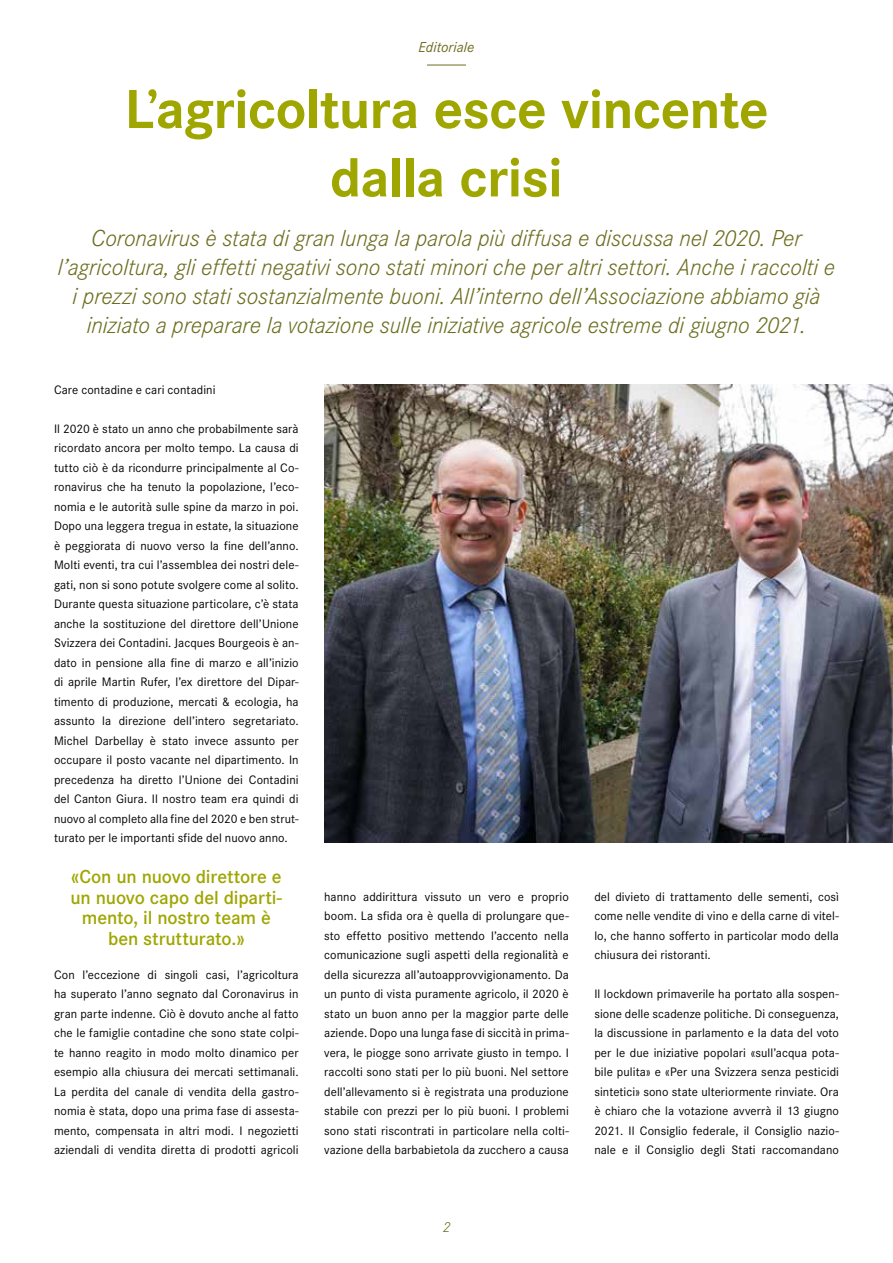
<style>
.page{position:relative;width:893px;height:1263px;background:#fff}
.page>*{position:absolute;margin:0;border:0;box-sizing:border-box;transform-origin:0 0}
.t1{font:700 57px/68.4px "Corporate S";letter-spacing:-.015em;color:#9fa600;text-align:center}
.t2{font:italic 300 24px/28.8px "Corporate S";letter-spacing:-.005em;color:#6d6d20;text-align:center}
.t3{font:600 19.5px/20.7px "Corporate S";letter-spacing:-.005em;color:#9fa600;text-align:center}
.t4{font:italic 15px "Corporate S";letter-spacing:.005em;color:#6d6d20}
.t5{font:italic 300 15px "Corporate S";color:#6d6d20}
.t6{font:12.75px/19.5px "Corporate S";letter-spacing:.005em;color:#000;text-align:justify}
</style>
<div class="page">
<hr style="left:427px;top:65px;width:39px;height:1px;background:#6d6d20">
<img style="left:324px;top:384px;width:569px;height:458px">
<p class="t4" style="left:418px;top:39px;width:57px">Editoriale</p>
<h1 class="t1" style="left:125px;top:76px;width:645px">L’agricoltura esce vincente dalla crisi</h1>
<p class="t2" style="left:58px;top:224px;width:779px">Coronavirus è stata di gran lunga la parola più diffusa e discussa nel 2020. Per l’agricoltura, gli effetti negativi sono stati minori che per altri settori. Anche i raccolti e i prezzi sono stati sostanzialmente buoni. All’interno dell’Associazione abbiamo già iniziato a preparare la votazione sulle iniziative agricole estreme di giugno 2021.</p>
<p class="t6" style="left:54px;top:380px;width:163px">Care contadine e cari contadini</p>
<p class="t6" style="left:54px;top:419px;width:246px">Il 2020 è stato un anno che probabilmente sarà ricordato ancora per molto tempo. La causa di tutto ciò è da ricondurre principalmente al Co&shy;ronavirus che ha tenuto la popolazione, l’eco&shy;nomia e le autorità sulle spine da marzo in poi.<br>Dopo una leggera tregua in estate, la situazione è peggiorata di nuovo verso la fine dell’anno.<br>Molti eventi, tra cui l’assemblea dei nostri dele&shy;gati, non si sono potute svolgere come al solito.<br>Durante questa situazione particolare, c’è stata anche la sostituzione del direttore dell’Unione Svizzera dei Contadini. Jacques Bourgeois è an&shy;dato in pensione alla fine di marzo e all’inizio di aprile Martin Rufer, l’ex direttore del Dipar&shy;timento di produzione, mercati &amp; ecologia, ha assunto la direzione dell’intero segretariato.<br>Michel Darbellay è stato invece assunto per occupare il posto vacante nel dipartimento. In precedenza ha diretto l’Unione dei Contadini del Canton Giura. Il nostro team era quindi di nuovo al completo alla fine del 2020 e ben strut&shy;turato per le importanti sfide del nuovo anno.</p>
<h3 class="t3" style="left:70px;top:866px;width:213px">«Con un nuovo direttore e un nuovo capo del diparti&shy;mento, il nostro team è ben strutturato.»</h3>
<p class="t6" style="left:54px;top:965px;width:246px">Con l’eccezione di singoli casi, l’agricoltura ha superato l’anno segnato dal Coronavirus in gran parte indenne. Ciò è dovuto anche al fatto che le famiglie contadine che sono state colpi&shy;te hanno reagito in modo molto dinamico per esempio alla chiusura dei mercati settimanali.<br>La perdita del canale di vendita della gastro&shy;nomia è stata, dopo una prima fase di assesta&shy;mento, compensata in altri modi. I negozietti aziendali di vendita diretta di prodotti agricoli</p>
<p class="t6" style="left:324px;top:887px;width:246px">hanno addirittura vissuto un vero e proprio boom. La sfida ora è quella di prolungare que&shy;sto effetto positivo mettendo l’accento nella comunicazione sugli aspetti della regionalità e della sicurezza all’autoapprovvigionamento. Da un punto di vista puramente agricolo, il 2020 è stato un buon anno per la maggior parte delle aziende. Dopo una lunga fase di siccità in prima&shy;vera, le piogge sono arrivate giusto in tempo. I raccolti sono stati per lo più buoni. Nel settore dell’allevamento si è registrata una produzione stabile con prezzi per lo più buoni. I problemi sono stati riscontrati in particolare nella colti&shy;vazione della barbabietola da zucchero a causa</p>
<p class="t6" style="left:594px;top:887px;width:246px">del divieto di trattamento delle sementi, così come nelle vendite di vino e della carne di vitel&shy;lo, che hanno sofferto in particolar modo della chiusura dei ristoranti.</p>
<p class="t6" style="left:594px;top:984px;width:246px">Il lockdown primaverile ha portato alla sospen&shy;sione delle scadenze politiche. Di conseguenza, la discussione in parlamento e la data del voto per le due iniziative popolari «sull’acqua pota&shy;bile pulita» e «Per una Svizzera senza pesticidi sintetici» sono state ulteriormente rinviate. Ora è chiaro che la votazione avverrà il 13 giugno 2021. Il Consiglio federale, il Consiglio nazio&shy;nale e il Consiglio degli Stati raccomandano</p>
<p class="t5" style="left:443px;top:1219px;width:9px">2</p>
</div>
